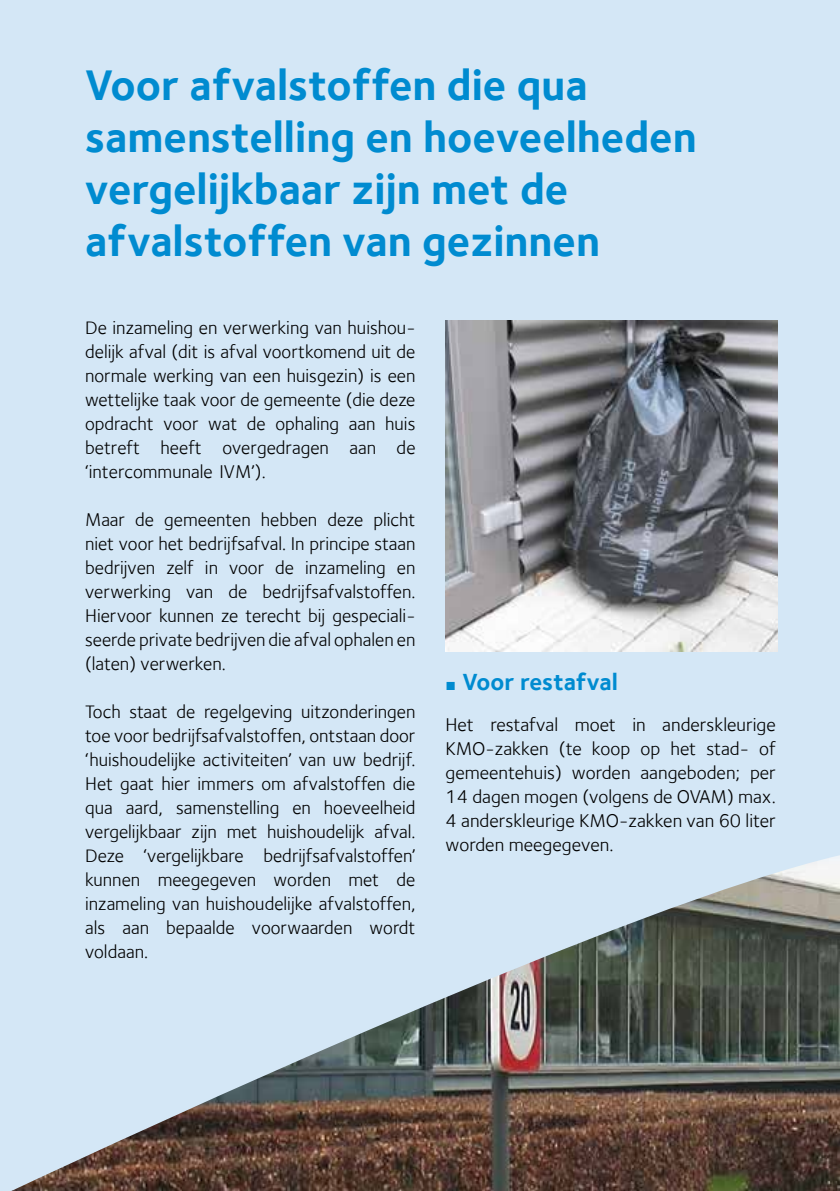
<style>
.page{position:relative;width:840px;height:1191px;background:#fff}
.page>*{position:absolute;margin:0;border:0;box-sizing:border-box;transform-origin:0 0}
.t1{font:700 44px/52px "Foundry Sterling";color:#008bd0}
.t2{font:700 24px "Foundry Sterling";color:#008bd0}
.t3{font:19px/24px "Foundry Sterling";color:#000;text-align:justify}
</style>
<div class="page">
<div style="left:0;top:0;width:839px;height:1191px;background:#d4e7f6"></div>
<img style="left:445px;top:320px;width:332px;height:332px">
<img style="left:11px;top:855px;width:828px;height:336px">
<h1 class="t1" style="left:85px;top:58px;width:612px">Voor afvalstoffen die qua samenstelling en hoeveelheden vergelijkbaar zijn met de afvalstoffen van gezinnen</h1>
<p class="t3" style="left:85px;top:315px;width:332px">De inzameling en verwerking van huishou&shy;delijk afval (dit is afval voortkomend uit de normale werking van een huisgezin) is een wettelijke taak voor de gemeente (die deze opdracht voor wat de ophaling aan huis betreft heeft overgedragen aan de ‘intercommunale IVM’).</p>
<p class="t3" style="left:85px;top:507px;width:332px">Maar de gemeenten hebben deze plicht niet voor het bedrijfsafval. In principe staan bedrijven zelf in voor de inzameling en verwerking van de bedrijfsafvalstoffen.<br>Hiervoor kunnen ze terecht bij gespeciali&shy;seerde private bedrijven die afval ophalen en (laten) verwerken.</p>
<p class="t3" style="left:85px;top:699px;width:332px">Toch staat de regelgeving uitzonderingen toe voor bedrijfsafvalstoffen, ontstaan door ‘huishoudelijke activiteiten’ van uw bedrijf.<br>Het gaat hier immers om afvalstoffen die qua aard, samenstelling en hoeveelheid vergelijkbaar zijn met huishoudelijk afval.<br>Deze ‘vergelijkbare bedrijfsafvalstoffen’ kunnen meegegeven worden met de inzameling van huishoudelijke afvalstoffen, als aan bepaalde voorwaarden wordt voldaan.</p>
<p class="t2" style="left:462px;top:667px;width:157px">Voor restafval</p>
<p class="t3" style="left:445px;top:712px;width:332px">Het restafval moet in anderskleurige KMO-zakken (te koop op het stad- of gemeentehuis) worden aangeboden; per 14 dagen mogen (volgens de OVAM) max.<br>4 anderskleurige KMO-zakken van 60 liter worden meegegeven.</p>
</div>
